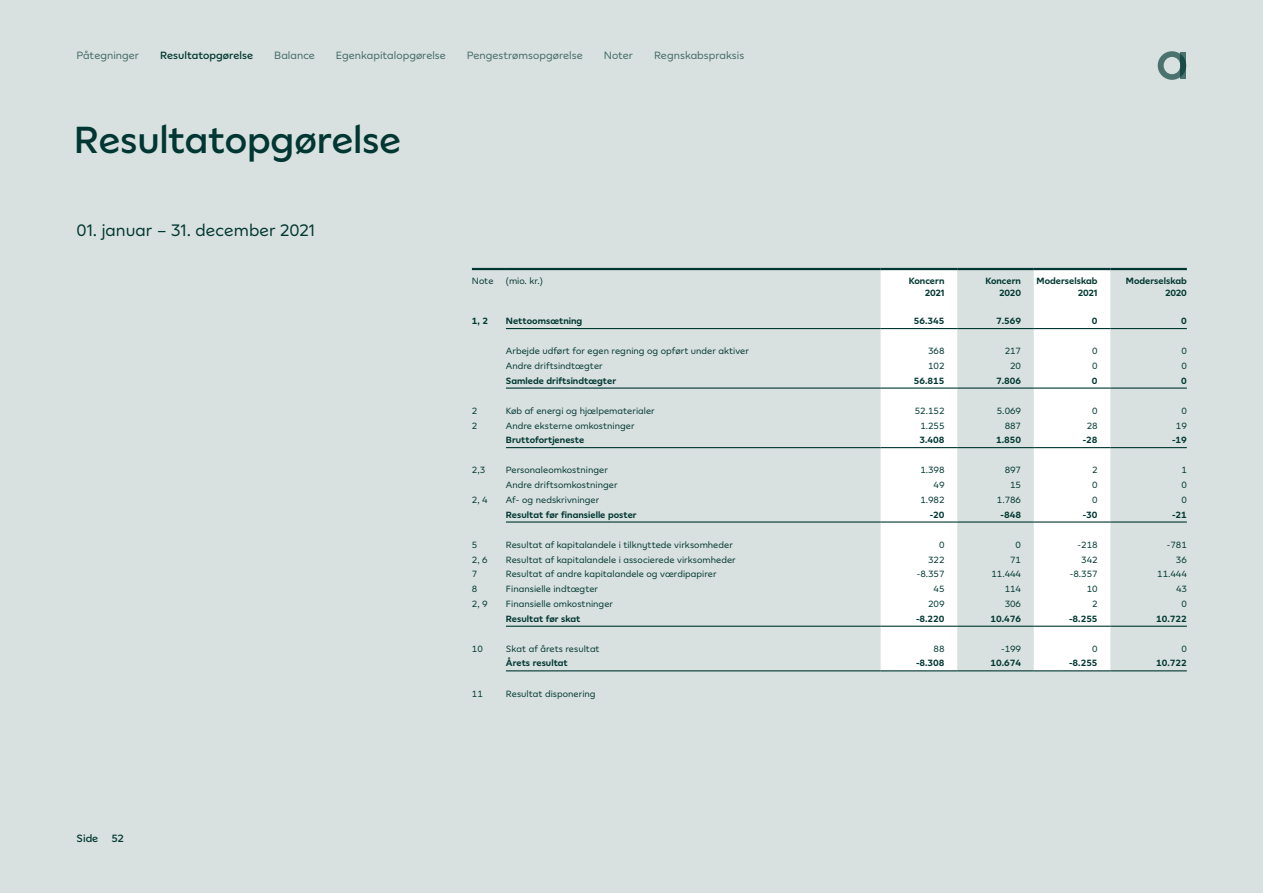
<style>
.page{position:relative;width:1263px;height:893px;background:#d9e1e0}
.page>*{position:absolute;margin:0;border:0;box-sizing:border-box;transform-origin:0 0}
.t1{font:600 37.5px "Andel";letter-spacing:-.01em;color:#003732}
.t2{font:16.5px "Andel";color:#003732}
.t3{font:10.5px "Andel";color:#406965}
.t4{font:600 10.5px "Andel";color:#003732}
.t5{font:9px "Andel";color:#003732}
.t6{font:700 9px/12px "Andel";color:#003732;text-align:right}
</style>
<div class="page">
<svg style="left:881px;top:270px;width:229px;height:400px;fill:#fff"></svg>
<hr style="left:472px;top:268px;width:34px;height:2px;background:#003732">
<hr style="left:506px;top:268px;width:375px;height:2px;background:#003732">
<hr style="left:881px;top:268px;width:76px;height:2px;background:#003732">
<hr style="left:957px;top:268px;width:77px;height:2px;background:#003732">
<hr style="left:1034px;top:268px;width:76px;height:2px;background:#003732">
<hr style="left:1110px;top:268px;width:77px;height:2px;background:#003732">
<hr style="left:506px;top:670px;width:375px;height:1px;background:#003732">
<hr style="left:881px;top:670px;width:76px;height:1px;background:#003732">
<hr style="left:957px;top:670px;width:77px;height:1px;background:#003732">
<hr style="left:1034px;top:670px;width:76px;height:1px;background:#003732">
<hr style="left:1110px;top:670px;width:77px;height:1px;background:#003732">
<hr style="left:506px;top:626px;width:375px;height:1px;background:#003732">
<hr style="left:881px;top:626px;width:76px;height:1px;background:#003732">
<hr style="left:957px;top:626px;width:77px;height:1px;background:#003732">
<hr style="left:1034px;top:626px;width:76px;height:1px;background:#003732">
<hr style="left:1110px;top:626px;width:77px;height:1px;background:#003732">
<hr style="left:506px;top:521px;width:375px;height:2px;background:#003732">
<hr style="left:881px;top:521px;width:76px;height:2px;background:#003732">
<hr style="left:957px;top:521px;width:77px;height:2px;background:#003732">
<hr style="left:1034px;top:521px;width:76px;height:2px;background:#003732">
<hr style="left:1110px;top:521px;width:77px;height:2px;background:#003732">
<hr style="left:506px;top:447px;width:375px;height:1px;background:#003732">
<hr style="left:881px;top:447px;width:76px;height:1px;background:#003732">
<hr style="left:957px;top:447px;width:77px;height:1px;background:#003732">
<hr style="left:1034px;top:447px;width:76px;height:1px;background:#003732">
<hr style="left:1110px;top:447px;width:77px;height:1px;background:#003732">
<hr style="left:506px;top:387px;width:375px;height:2px;background:#003732">
<hr style="left:881px;top:387px;width:76px;height:2px;background:#003732">
<hr style="left:957px;top:387px;width:77px;height:2px;background:#003732">
<hr style="left:1034px;top:387px;width:76px;height:2px;background:#003732">
<hr style="left:1110px;top:387px;width:77px;height:2px;background:#003732">
<hr style="left:506px;top:328px;width:375px;height:1px;background:#003732">
<hr style="left:881px;top:328px;width:76px;height:1px;background:#003732">
<hr style="left:957px;top:328px;width:77px;height:1px;background:#003732">
<hr style="left:1034px;top:328px;width:76px;height:1px;background:#003732">
<hr style="left:1110px;top:328px;width:77px;height:1px;background:#003732">
<svg style="left:1158px;top:51px;width:22px;height:29px"></svg>
<svg style="left:1180px;top:52px;width:6px;height:27px"></svg>
<p class="t3" style="left:77px;top:48px;width:64px">Påtegninger</p>
<p class="t4" style="left:160px;top:48px;width:95px">Resultatopgørelse</p>
<p class="t3" style="left:274px;top:48px;width:42px">Balance</p>
<p class="t3" style="left:336px;top:48px;width:112px">Egenkapitalopgørelse</p>
<p class="t3" style="left:467px;top:48px;width:117px">Pengestrømsopgørelse</p>
<p class="t3" style="left:604px;top:48px;width:31px">Noter</p>
<p class="t3" style="left:654px;top:48px;width:92px">Regnskabspraksis</p>
<h1 class="t1" style="left:74px;top:116px;width:329px">Resultatopgørelse</h1>
<h2 class="t2" style="left:77px;top:220px;width:240px">01. januar – 31. december 2021</h2>
<p class="t4" style="left:77px;top:831px;width:23px">Side</p>
<p class="t4" style="left:112px;top:831px;width:13px">52</p>
<p class="t5" style="left:472px;top:275px;width:23px">Note</p>
<p class="t5" style="left:506px;top:275px;width:38px">(mio. kr.)</p>
<p class="t6" style="left:909px;top:275px;width:37px">Koncern<br>2021</p>
<p class="t6" style="left:985px;top:275px;width:37px">Koncern<br>2020</p>
<p class="t6" style="left:1036px;top:275px;width:62px">Moderselskab<br>2021</p>
<p class="t6" style="left:1126px;top:275px;width:62px">Moderselskab<br>2020</p>
<p class="t6" style="left:472px;top:315px;width:18px">1, 2</p>
<p class="t6" style="left:506px;top:315px;width:78px">Nettoomsætning</p>
<p class="t6" style="left:914px;top:315px;width:32px">56.345</p>
<p class="t6" style="left:996px;top:315px;width:26px">7.569</p>
<p class="t6" style="left:1092px;top:315px;width:7px">0</p>
<p class="t6" style="left:1181px;top:315px;width:7px">0</p>
<p class="t5" style="left:506px;top:345px;width:245px">Arbejde udført for egen regning og opført under aktiver</p>
<p class="t5" style="left:928px;top:345px;width:18px">368</p>
<p class="t5" style="left:1005px;top:345px;width:18px">217</p>
<p class="t5" style="left:1092px;top:345px;width:7px">0</p>
<p class="t5" style="left:1181px;top:345px;width:7px">0</p>
<p class="t5" style="left:506px;top:360px;width:98px">Andre driftsindtægter</p>
<p class="t5" style="left:928px;top:360px;width:18px">102</p>
<p class="t5" style="left:1010px;top:360px;width:12px">20</p>
<p class="t5" style="left:1092px;top:360px;width:7px">0</p>
<p class="t5" style="left:1181px;top:360px;width:7px">0</p>
<p class="t6" style="left:506px;top:374px;width:112px">Samlede driftsindtægter</p>
<p class="t6" style="left:914px;top:374px;width:32px">56.815</p>
<p class="t6" style="left:996px;top:374px;width:26px">7.806</p>
<p class="t6" style="left:1092px;top:374px;width:7px">0</p>
<p class="t6" style="left:1181px;top:374px;width:7px">0</p>
<p class="t5" style="left:472px;top:405px;width:7px">2</p>
<p class="t5" style="left:506px;top:405px;width:150px">Køb af energi og hjælpematerialer</p>
<p class="t5" style="left:915px;top:405px;width:31px">52.152</p>
<p class="t5" style="left:997px;top:405px;width:26px">5.069</p>
<p class="t5" style="left:1092px;top:405px;width:7px">0</p>
<p class="t5" style="left:1181px;top:405px;width:7px">0</p>
<p class="t5" style="left:472px;top:420px;width:7px">2</p>
<p class="t5" style="left:506px;top:420px;width:130px">Andre eksterne omkostninger</p>
<p class="t5" style="left:920px;top:420px;width:26px">1.255</p>
<p class="t5" style="left:1005px;top:420px;width:18px">887</p>
<p class="t5" style="left:1087px;top:420px;width:12px">28</p>
<p class="t5" style="left:1176px;top:420px;width:12px">19</p>
<p class="t6" style="left:506px;top:434px;width:80px">Bruttofortjeneste</p>
<p class="t6" style="left:919px;top:434px;width:26px">3.408</p>
<p class="t6" style="left:996px;top:434px;width:26px">1.850</p>
<p class="t6" style="left:1083px;top:434px;width:16px">-28</p>
<p class="t6" style="left:1172px;top:434px;width:16px">-19</p>
<p class="t5" style="left:472px;top:464px;width:15px">2,3</p>
<p class="t5" style="left:506px;top:464px;width:104px">Personaleomkostninger</p>
<p class="t5" style="left:920px;top:464px;width:26px">1.398</p>
<p class="t5" style="left:1005px;top:464px;width:18px">897</p>
<p class="t5" style="left:1092px;top:464px;width:7px">2</p>
<p class="t5" style="left:1181px;top:464px;width:7px">1</p>
<p class="t5" style="left:506px;top:479px;width:113px">Andre driftsomkostninger</p>
<p class="t5" style="left:933px;top:479px;width:12px">49</p>
<p class="t5" style="left:1010px;top:479px;width:12px">15</p>
<p class="t5" style="left:1092px;top:479px;width:7px">0</p>
<p class="t5" style="left:1181px;top:479px;width:7px">0</p>
<p class="t5" style="left:472px;top:494px;width:17px">2, 4</p>
<p class="t5" style="left:506px;top:494px;width:95px">Af- og nedskrivninger</p>
<p class="t5" style="left:920px;top:494px;width:26px">1.982</p>
<p class="t5" style="left:997px;top:494px;width:26px">1.786</p>
<p class="t5" style="left:1092px;top:494px;width:7px">0</p>
<p class="t5" style="left:1181px;top:494px;width:7px">0</p>
<p class="t6" style="left:506px;top:508px;width:132px">Resultat før finansielle poster</p>
<p class="t6" style="left:930px;top:508px;width:16px">-20</p>
<p class="t6" style="left:1000px;top:508px;width:22px">-848</p>
<p class="t6" style="left:1083px;top:508px;width:16px">-30</p>
<p class="t6" style="left:1172px;top:508px;width:16px">-21</p>
<p class="t5" style="left:472px;top:539px;width:7px">5</p>
<p class="t5" style="left:506px;top:539px;width:229px">Resultat af kapitalandele i tilknyttede virksomheder</p>
<p class="t5" style="left:939px;top:539px;width:7px">0</p>
<p class="t5" style="left:1015px;top:539px;width:7px">0</p>
<p class="t5" style="left:1077px;top:539px;width:21px">-218</p>
<p class="t5" style="left:1167px;top:539px;width:21px">-781</p>
<p class="t5" style="left:472px;top:554px;width:17px">2, 6</p>
<p class="t5" style="left:506px;top:554px;width:231px">Resultat af kapitalandele i associerede virksomheder</p>
<p class="t5" style="left:928px;top:554px;width:18px">322</p>
<p class="t5" style="left:1010px;top:554px;width:12px">71</p>
<p class="t5" style="left:1081px;top:554px;width:18px">342</p>
<p class="t5" style="left:1176px;top:554px;width:12px">36</p>
<p class="t5" style="left:472px;top:568px;width:7px">7</p>
<p class="t5" style="left:506px;top:568px;width:212px">Resultat af andre kapitalandele og værdipapirer</p>
<p class="t5" style="left:917px;top:568px;width:29px">-8.357</p>
<p class="t5" style="left:991px;top:568px;width:31px">11.444</p>
<p class="t5" style="left:1070px;top:568px;width:29px">-8.357</p>
<p class="t5" style="left:1157px;top:568px;width:31px">11.444</p>
<p class="t5" style="left:472px;top:583px;width:7px">8</p>
<p class="t5" style="left:506px;top:583px;width:94px">Finansielle indtægter</p>
<p class="t5" style="left:933px;top:583px;width:12px">45</p>
<p class="t5" style="left:1005px;top:583px;width:18px">114</p>
<p class="t5" style="left:1087px;top:583px;width:12px">10</p>
<p class="t5" style="left:1176px;top:583px;width:12px">43</p>
<p class="t5" style="left:472px;top:598px;width:17px">2, 9</p>
<p class="t5" style="left:506px;top:598px;width:109px">Finansielle omkostninger</p>
<p class="t5" style="left:928px;top:598px;width:18px">209</p>
<p class="t5" style="left:1005px;top:598px;width:18px">306</p>
<p class="t5" style="left:1092px;top:598px;width:7px">2</p>
<p class="t5" style="left:1181px;top:598px;width:7px">0</p>
<p class="t6" style="left:506px;top:612px;width:76px">Resultat før skat</p>
<p class="t6" style="left:916px;top:612px;width:30px">-8.220</p>
<p class="t6" style="left:990px;top:612px;width:32px">10.476</p>
<p class="t6" style="left:1069px;top:612px;width:30px">-8.255</p>
<p class="t6" style="left:1156px;top:612px;width:32px">10.722</p>
<p class="t5" style="left:472px;top:643px;width:12px">10</p>
<p class="t5" style="left:506px;top:643px;width:95px">Skat af årets resultat</p>
<p class="t5" style="left:933px;top:643px;width:12px">88</p>
<p class="t5" style="left:1001px;top:643px;width:21px">-199</p>
<p class="t5" style="left:1092px;top:643px;width:7px">0</p>
<p class="t5" style="left:1181px;top:643px;width:7px">0</p>
<p class="t6" style="left:506px;top:657px;width:63px">Årets resultat</p>
<p class="t6" style="left:916px;top:657px;width:30px">-8.308</p>
<p class="t6" style="left:990px;top:657px;width:32px">10.674</p>
<p class="t6" style="left:1069px;top:657px;width:30px">-8.255</p>
<p class="t6" style="left:1156px;top:657px;width:32px">10.722</p>
<p class="t5" style="left:472px;top:687px;width:12px">11</p>
<p class="t5" style="left:506px;top:687px;width:91px">Resultat disponering</p>
</div>
